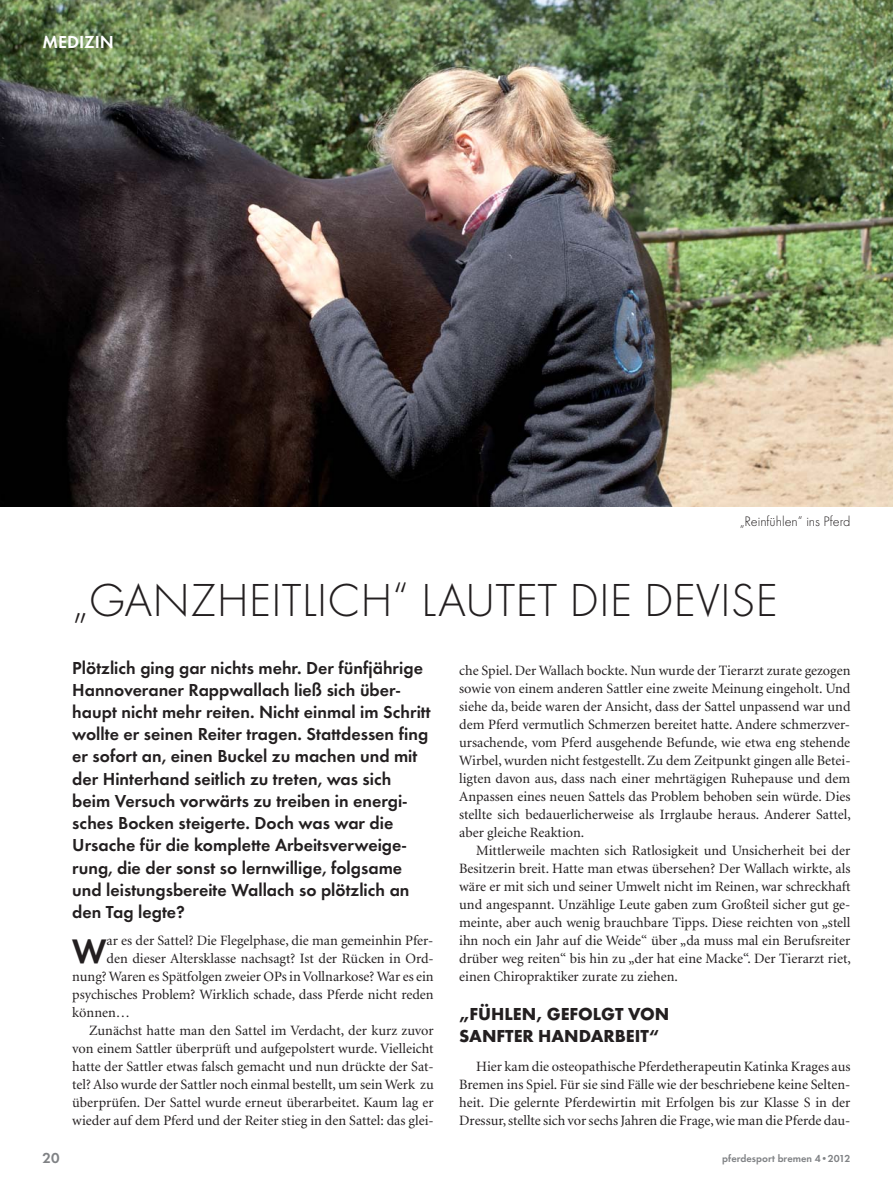
<style>
.page{position:relative;width:893px;height:1191px;background:#fff}
.page>*{position:absolute;margin:0;border:0;box-sizing:border-box;transform-origin:0 0}
.t1{font:300 48px "Function LH";color:#231f20}
.t2{font:700 35.25px "Function";color:#231f20}
.t3{font:700 18px/22.2px "Function";color:#231f20}
.t4{font:800 18px/22.2px "Function LH";color:#231f20}
.t5{font:700 18px "Function";color:#fff}
.t6{font:700 15px "Function";color:#808285}
.t7{font:14.25px/18px "Minion";color:#231f20;text-align:justify}
.t8{font:300 14.25px "Function LH";color:#231f20}
.t9{font:700 10.5px "Function";color:#808285}
</style>
<div class="page">
<img style="left:0;top:0;width:893px;height:506px">
<p class="t5" style="left:43px;top:35px;width:73px">MEDIZIN</p>
<p class="t8" style="left:740px;top:515px;width:112px">„Reinfühlen“ ins Pferd</p>
<p class="t6" style="left:43px;top:1152px;width:19px">20</p>
<h1 class="t1" style="left:72px;top:580px;width:707px">„GANZHEITLICH“ LAUTET DIE DEVISE</h1>
<p class="t3" style="left:72px;top:658px;width:360px">Plötzlich ging gar nichts mehr. Der fünfjährige Hannoveraner Rappwallach ließ sich über&shy;haupt nicht mehr reiten. Nicht einmal im Schritt wollte er seinen Reiter tragen. Stattdessen fing er sofort an, einen Buckel zu machen und mit der Hinterhand seitlich zu treten, was sich beim Versuch vorwärts zu treiben in energi&shy;sches Bocken steigerte. Doch was war die Ursache für die komplette Arbeitsverweige&shy;rung, die der sonst so lernwillige, folgsame und leistungsbereite Wallach so plötzlich an den Tag legte?</p>
<p class="t7" style="left:459px;top:662px;width:393px">che Spiel. Der Wallach bockte. Nun wurde der Tierarzt zurate gezogen sowie von einem anderen Sattler eine zweite Meinung eingeholt. Und siehe da, beide waren der Ansicht, dass der Sattel unpassend war und dem Pferd vermutlich Schmerzen bereitet hatte. Andere schmerzver&shy;ursachende, vom Pferd ausgehende Befunde, wie etwa eng stehende Wirbel, wurden nicht festgestellt. Zu dem Zeitpunkt gingen alle Betei&shy;ligten davon aus, dass nach einer mehrtägigen Ruhepause und dem Anpassen eines neuen Sattels das Problem behoben sein würde. Dies stellte sich bedauerlicherweise als Irrglaube heraus. Anderer Sattel, aber gleiche Reaktion.</p>
<p class="t7" style="left:459px;top:842px;width:393px;text-indent:17px">Mittlerweile machten sich Ratlosigkeit und Unsicherheit bei der Besitzerin breit. Hatte man etwas übersehen? Der Wallach wirkte, als wäre er mit sich und seiner Umwelt nicht im Reinen, war schreckhaft und angespannt. Unzählige Leute gaben zum Großteil sicher gut ge&shy;meinte, aber auch wenig brauchbare Tipps. Diese reichten von „stell ihn noch ein Jahr auf die Weide“ über „da muss mal ein Berufsreiter drüber weg reiten“ bis hin zu „der hat eine Macke“. Der Tierarzt riet, einen Chiropraktiker zurate zu ziehen.</p>
<p class="t4" style="left:459px;top:1004px;width:212px">„FÜHLEN, GEFOLGT VON<br>SANFTER HANDARBEIT“</p>
<p class="t7" style="left:459px;top:1058px;width:393px;text-indent:17px">Hier kam die osteopathische Pferdetherapeutin Katinka Krages aus Bremen ins Spiel. Für sie sind Fälle wie der beschriebene keine Selten&shy;heit. Die gelernte Pferdewirtin mit Erfolgen bis zur Klasse S in der Dressur, stellte sich vor sechs Jahren die Frage, wie man die Pferde dau-</p>
<h2 class="t2" style="left:72px;top:936px;width:36px">W</h2>
<p class="t7" style="left:107px;top:932px;width:328px">ar es der Sattel? Die Flegelphase, die man gemeinhin Pfer-</p>
<p class="t7" style="left:107px;top:950px;width:329px">den dieser Altersklasse nachsagt? Ist der Rücken in Ord-</p>
<p class="t7" style="left:72px;top:968px;width:363px">nung? Waren es Spätfolgen zweier OPs in Vollnarkose? War es ein</p>
<p class="t7" style="left:72px;top:986px;width:363px">psychisches Problem? Wirklich schade, dass Pferde nicht reden</p>
<p class="t7" style="left:72px;top:1004px;width:59px">können…</p>
<p class="t7" style="left:89px;top:1022px;width:346px">Zunächst hatte man den Sattel im Verdacht, der kurz zuvor</p>
<p class="t7" style="left:72px;top:1040px;width:363px">von einem Sattler überprüft und aufgepolstert wurde. Vielleicht</p>
<p class="t7" style="left:72px;top:1058px;width:363px">hatte der Sattler etwas falsch gemacht und nun drückte der Sat-</p>
<p class="t7" style="left:72px;top:1076px;width:363px">tel? Also wurde der Sattler noch einmal bestellt, um sein Werk zu</p>
<p class="t7" style="left:72px;top:1094px;width:363px">überprüfen. Der Sattel wurde erneut überarbeitet. Kaum lag er</p>
<p class="t7" style="left:72px;top:1112px;width:363px">wieder auf dem Pferd und der Reiter stieg in den Sattel: das glei-</p>
<p class="t9" style="left:722px;top:1154px;width:130px">pferdesport bremen 4•2012</p>
</div>
